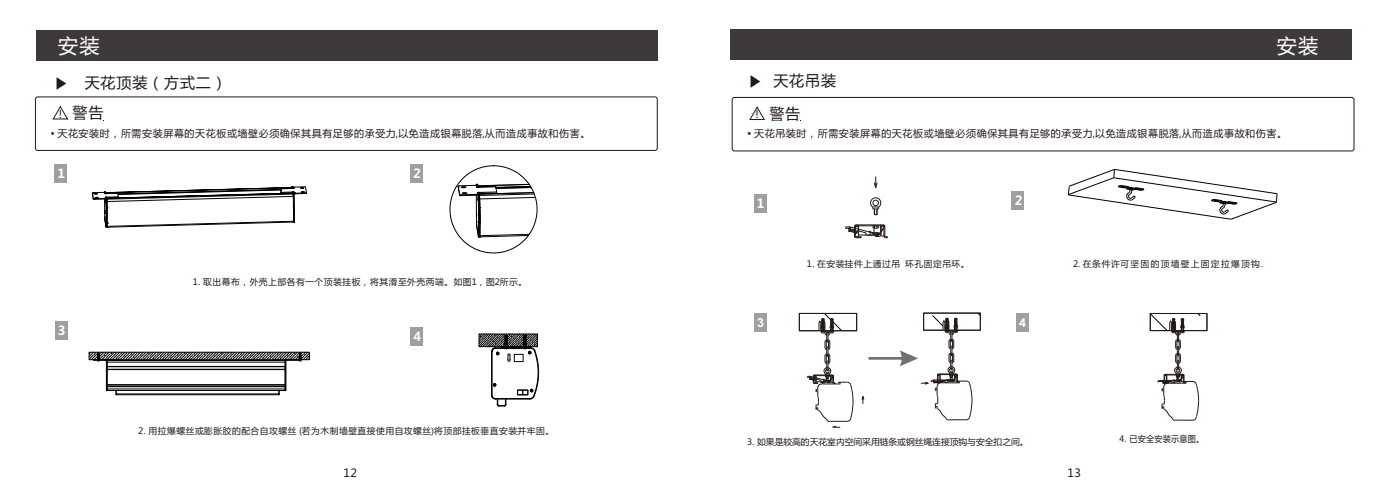
<style>
.page{position:relative;width:1389px;height:492px;background:#fff}
.page>*{position:absolute;margin:0;border:0;box-sizing:border-box;transform-origin:0 0}
.t1{font:20px "Microsoft Ya Hei";color:#fff}
.t2{font:15px "Microsoft Ya Hei";letter-spacing:.06em;color:#231916}
.t3{font:700 12.5px "Microsoft Ya Hei";color:#fff}
.t4{font:700 12.5px "Arial";color:#fff}
.t5{font:11.25px "Microsoft Ya Hei";color:#231916}
.t6{font:10px "Microsoft Ya Hei";letter-spacing:.06em;color:#231916}
.t7{font:8.75px "Microsoft Ya Hei";letter-spacing:.06em;color:#231916}
.t8{font:8.75px "Microsoft Ya Hei";color:#231916}
.t9{font:8.75px "Microsoft Ya Hei";letter-spacing:.15em;color:#231916}
.t10{font:8.75px "Microsoft Ya Hei";letter-spacing:.03em;color:#231916;scale:.93 1}
.s1{font-family:"Malgun Gothic";font-weight:700}
.s2{font-size:10.75px}
</style>
<div class="page">
<div style="left:36px;top:30px;width:621px;height:31px;background:#3e3a39"></div>
<div style="left:730px;top:29px;width:622px;height:31px;background:#3e3a39"></div>
<div style="left:35px;top:96px;width:622px;height:55px;border:1px solid #231916;border-radius:2px"></div>
<svg style="left:52px;top:106px;width:17px;height:14px"></svg>
<div style="left:55px;top:163px;width:12px;height:19px;background:#9f9fa0"></div>
<div style="left:410px;top:164px;width:12px;height:19px;background:#9f9fa0"></div>
<div style="left:55px;top:321px;width:12px;height:19px;background:#9f9fa0"></div>
<div style="left:410px;top:326px;width:13px;height:19px;background:#9f9fa0"></div>
<svg style="left:92px;top:186px;width:215px;height:42px"></svg>
<svg style="left:458px;top:165px;width:77px;height:72px"></svg>
<hr style="left:106px;top:360px;width:1px;height:30px;background:#000">
<hr style="left:107px;top:360px;width:1px;height:30px;background:#000">
<hr style="left:116px;top:394px;width:163px;height:1px;background:#000">
<hr style="left:116px;top:393px;width:163px;height:1px;background:#000">
<hr style="left:107px;top:390px;width:178px;height:1px;background:#000">
<hr style="left:107px;top:388px;width:178px;height:1px;background:#000">
<hr style="left:285px;top:360px;width:1px;height:30px;background:#000">
<hr style="left:286px;top:360px;width:1px;height:30px;background:#000">
<svg style="left:278px;top:388px;width:8px;height:7px"></svg>
<hr style="left:107px;top:366px;width:178px;height:1px;background:#000">
<hr style="left:107px;top:368px;width:178px;height:1px;background:#000">
<hr style="left:107px;top:369px;width:178px;height:1px;background:#000">
<hr style="left:107px;top:385px;width:178px;height:1px;background:#000">
<hr style="left:107px;top:386px;width:178px;height:1px;background:#000">
<hr style="left:107px;top:384px;width:178px;height:1px;background:#000">
<svg style="left:89px;top:351px;width:221px;height:11px;background:#646464"></svg>
<svg style="left:479px;top:333px;width:61px;height:73px"></svg>
<div style="left:479px;top:333px;width:58px;height:13px;border:1px solid #000"></div>
<div style="left:731px;top:97px;width:623px;height:54px;border:1px solid #231916;border-radius:2px"></div>
<svg style="left:749px;top:106px;width:16px;height:14px"></svg>
<div style="left:754px;top:194px;width:12px;height:19px;background:#9f9fa0"></div>
<div style="left:1011px;top:191px;width:13px;height:18px;background:#9f9fa0"></div>
<div style="left:754px;top:312px;width:12px;height:19px;background:#9f9fa0"></div>
<div style="left:1016px;top:312px;width:12px;height:19px;background:#9f9fa0"></div>
<svg style="left:870px;top:197px;width:11px;height:18px"></svg>
<svg style="left:845px;top:224px;width:43px;height:14px"></svg>
<svg style="left:873px;top:176px;width:4px;height:12px"></svg>
<svg style="left:1149px;top:313px;width:58px;height:107px"></svg>
<svg style="left:798px;top:312px;width:183px;height:115px"></svg>
<svg style="left:1067px;top:169px;width:210px;height:50px"></svg>
<h1 class="t1" style="left:58px;top:37px;width:43px">安装</h1>
<h1 class="t1" style="left:1276px;top:37px;width:43px">安装</h1>
<h2 class="t2" style="left:54px;top:76px;width:174px"><span class="s1">▶</span> 天花顶装（方式二）</h2>
<h2 class="t2" style="left:59px;top:106px;width:46px"><span class="s2">!</span> 警告</h2>
<p class="t6" style="left:51px;top:129px;width:541px">▪ 天花安装时，所需安装屏幕的天花板或墙壁必须确保其具有足够的承受力,以免造成银幕脱落,从而造成事故和伤害。</p>
<p class="t3" style="left:57px;top:167px;width:9px">1</p>
<p class="t3" style="left:413px;top:168px;width:9px">2</p>
<p class="t3" style="left:58px;top:325px;width:9px">3</p>
<p class="t7" style="left:193px;top:277px;width:336px">1. 取出幕布，外壳上部各有一个顶装挂板，将其滑至外壳两端。如图1，图2所示。</p>
<p class="t3" style="left:413px;top:330px;width:9px">4</p>
<p class="t7" style="left:138px;top:426px;width:417px">2. 用拉爆螺丝或膨胀胶的配合自攻螺丝 (若为木制墙壁直接使用自攻螺丝)将顶部挂板垂直安装并牢固。</p>
<h2 class="t2" style="left:747px;top:74px;width:90px"><span class="s1">▶</span> 天花吊装</h2>
<h2 class="t2" style="left:755px;top:106px;width:46px"><span class="s2">!</span> 警告</h2>
<p class="t6" style="left:747px;top:129px;width:541px">▪ 天花吊装时，所需安装屏幕的天花板或墙壁必须确保其具有足够的承受力,以免造成银幕脱落,从而造成事故和伤害。</p>
<p class="t3" style="left:757px;top:198px;width:9px">1</p>
<p class="t3" style="left:1014px;top:194px;width:9px">2</p>
<p class="t7" style="left:806px;top:260px;width:164px">1. 在安装挂件上通过吊 环孔固定吊环。</p>
<p class="t9" style="left:1073px;top:260px;width:192px">2. 在条件许可坚固的顶墙壁上固定拉爆顶钩.</p>
<p class="t4" style="left:757px;top:317px;width:8px">3</p>
<p class="t4" style="left:1019px;top:317px;width:8px">4</p>
<p class="t8" style="left:747px;top:437px;width:283px">3. 如果是较高的天花室内空间采用链条或钢丝绳连接顶钩与安全扣之间。</p>
<p class="t10" style="left:1119px;top:434px;width:92px">4. 已安全安装示意图。</p>
<p class="t5" style="left:343px;top:467px;width:15px">12</p>
<p class="t5" style="left:1067px;top:467px;width:15px">13</p>
</div>
